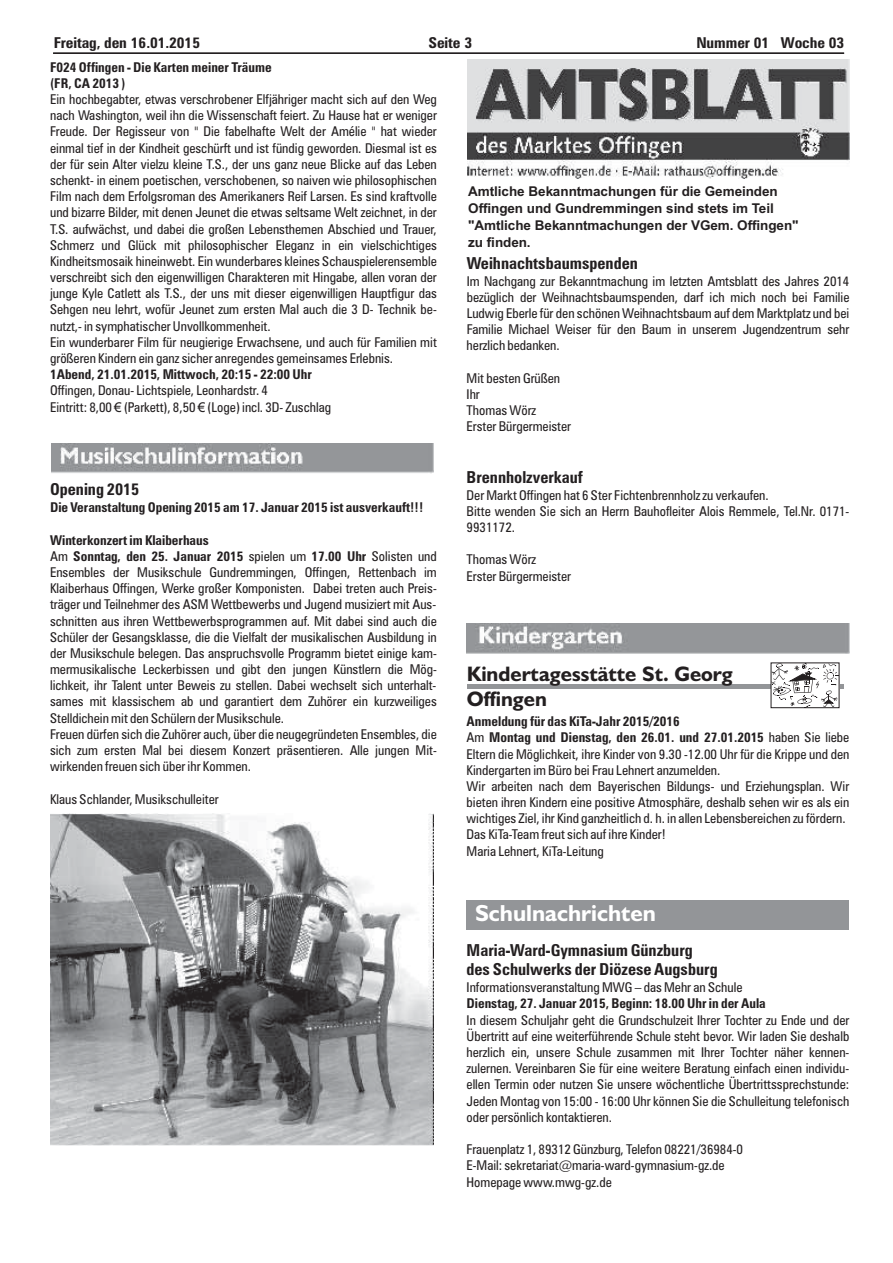
<style>
.page{position:relative;width:893px;height:1263px;background:#fff}
.page>*{position:absolute;margin:0;border:0;box-sizing:border-box;transform-origin:0 0}
.t1{font:700 24px "Humanist 521 BT";color:#fff}
.t2{font:700 23.25px "Humanist 521 BT";color:#fff}
.t3{font:700 21px/25.2px "Humanist 521 BT";color:#231f20}
.t4{font:700 condensed 16.5px/19.8px "Zurich BT";color:#231f20}
.t5{font:700 condensed 15px "Zurich BT";letter-spacing:-.005em;color:#231f20;scale:1.04 1}
.t6{font:condensed 13.5px/16.2px "Zurich BT";color:#231f20}
.t7{font:700 condensed 13.5px/16.2px "Zurich BT";color:#231f20}
.t8{font:700 13.5px/17px "Arial";color:#231f20}
.s1{font-family:"Arial";font-stretch:normal}
.s2{font-weight:400}
</style>
<div class="page">
<hr style="left:53px;top:52px;width:791px;height:2px;background:#231f20">
<img style="left:51px;top:443px;width:383px;height:30px">
<img style="left:51px;top:813px;width:382px;height:333px">
<img style="left:467px;top:59px;width:382px;height:119px">
<img style="left:467px;top:623px;width:382px;height:30px">
<hr style="left:467px;top:685px;width:376px;height:4px;background:#939598">
<svg style="left:771px;top:663px;width:68px;height:45px"></svg>
<div style="left:466px;top:900px;width:383px;height:30px;background:#939598"></div>
<p class="t5" style="left:54px;top:37px;width:142px">Freitag, den 16.01.2015</p>
<p class="t5" style="left:428px;top:37px;width:43px">Seite 3</p>
<p class="t5" style="left:696px;top:37px;width:144px">Nummer 01 Woche 03</p>
<p class="t7" style="left:50px;top:60px;width:223px">F024 Offingen - Die Karten meiner Träume (FR, CA 2013 )</p>
<p class="t6" style="left:50px;top:92px;width:388px;text-align:justify">Ein hochbegabter, etwas verschrobener Elfjähriger macht sich auf den Weg nach Washington, weil ihn die Wissenschaft feiert. Zu Hause hat er weniger Freude. Der Regisseur von " Die fabelhafte Welt der Amélie " hat wieder einmal tief in der Kindheit geschürft und ist fündig geworden. Diesmal ist es der für sein Alter vielzu kleine T.S., der uns ganz neue Blicke auf das Leben schenkt- in einem poetischen, verschobenen, so naiven wie philosophischen Film nach dem Erfolgsroman des Amerikaners Reif Larsen. Es sind kraftvolle und bizarre Bilder, mit denen Jeunet die etwas seltsame Welt zeichnet, in der T.S. aufwächst, und dabei die großen Lebensthemen Abschied und Trauer, Schmerz und Glück mit philosophischer Eleganz in ein vielschichtiges Kindheitsmosaik hineinwebt. Ein wunderbares kleines Schauspielerensemble</p>
<p class="t8" style="left:468px;top:184px;width:332px">Amtliche Bekanntmachungen für die Gemeinden Offingen und Gundremmingen sind stets im Teil "Amtliche Bekanntmachungen der VGem. Offingen" zu finden.</p>
<p class="t4" style="left:467px;top:255px;width:173px">Weihnachtsbaumspenden</p>
<p class="t6" style="left:50px;top:270px;width:388px">verschreibt sich den eigenwilligen Charakteren mit Hingabe, allen voran der</p>
<p class="t6" style="left:467px;top:274px;width:384px">Im Nachgang zur Bekanntmachung im letzten Amtsblatt des Jahres 2014</p>
<p class="t6" style="left:50px;top:287px;width:388px">junge Kyle Catlett als T.S., der uns mit dieser eigenwilligen Hauptfigur das</p>
<p class="t6" style="left:467px;top:290px;width:384px">bezüglich der Weihnachtsbaumspenden, darf ich mich noch bei Familie</p>
<p class="t6" style="left:50px;top:303px;width:388px">Sehgen neu lehrt, wofür Jeunet zum ersten Mal auch die 3 D- Technik be-</p>
<p class="t6" style="left:467px;top:306px;width:384px">Ludwig Eberle für den schönen Weihnachtsbaum auf dem Marktplatz und bei</p>
<p class="t6" style="left:50px;top:319px;width:222px">nutzt,- in symphatischer Unvollkommenheit.</p>
<p class="t6" style="left:467px;top:323px;width:384px">Familie Michael Weiser für den Baum in unserem Jugendzentrum sehr</p>
<p class="t6" style="left:50px;top:335px;width:388px">Ein wunderbarer Film für neugierige Erwachsene, und auch für Familien mit</p>
<p class="t6" style="left:467px;top:339px;width:95px">herzlich bedanken.</p>
<p class="t6" style="left:50px;top:351px;width:344px">größeren Kindern ein ganz sicher anregendes gemeinsames Erlebnis.</p>
<p class="t7" style="left:50px;top:368px;width:263px">1Abend, 21.01.2015, Mittwoch, 20:15 - 22:00 Uhr</p>
<p class="t6" style="left:467px;top:371px;width:95px">Mit besten Grüßen</p>
<p class="t6" style="left:50px;top:384px;width:219px">Offingen, Donau- Lichtspiele, Leonhardstr. 4</p>
<p class="t6" style="left:467px;top:387px;width:15px">Ihr</p>
<p class="t6" style="left:50px;top:400px;width:283px">Eintritt: 8,00 <span class="s1">€</span> (Parkett), 8,50 <span class="s1">€</span> (Loge) incl. 3D- Zuschlag</p>
<p class="t6" style="left:467px;top:404px;width:106px">Thomas Wörz<br>Erster Bürgermeister</p>
<p class="t4" style="left:467px;top:469px;width:118px">Brennholzverkauf</p>
<p class="t4" style="left:50px;top:481px;width:91px">Opening 2015</p>
<p class="t6" style="left:467px;top:488px;width:304px">Der Markt Offingen hat 6 Ster Fichtenbrennholz zu verkaufen.</p>
<p class="t7" style="left:50px;top:501px;width:375px">Die Veranstaltung Opening 2015 am 17. Januar 2015 ist ausverkauft!!!</p>
<p class="t6" style="left:467px;top:504px;width:384px">Bitte wenden Sie sich an Herrn Bauhofleiter Alois Remmele, Tel.Nr. 0171-<br>9931172.</p>
<p class="t7" style="left:50px;top:533px;width:388px">Winterkonzert im Klaiberhaus<br><span class="s2">Am</span> Sonntag, den 25. Januar 2015 <span class="s2">spielen um</span> 17.00 Uhr <span class="s2">Solisten und</span></p>
<p class="t6" style="left:467px;top:553px;width:71px">Thomas Wörz</p>
<p class="t6" style="left:50px;top:565px;width:388px">Ensembles der Musikschule Gundremmingen, Offingen, Rettenbach im</p>
<p class="t6" style="left:467px;top:569px;width:106px">Erster Bürgermeister</p>
<p class="t6" style="left:50px;top:582px;width:388px;text-align:justify">Klaiberhaus Offingen, Werke großer Komponisten. Dabei treten auch Preis&shy;träger und Teilnehmer des ASM Wettbewerbs und Jugend musiziert mit Aus&shy;schnitten aus ihren Wettbewerbsprogrammen auf. Mit dabei sind auch die Schüler der Gesangsklasse, die die Vielfalt der musikalischen Ausbildung in der Musikschule belegen. Das anspruchsvolle Programm bietet einige kam&shy;mermusikalische Leckerbissen und gibt den jungen Künstlern die Mög&shy;lichkeit, ihr Talent unter Beweis zu stellen. Dabei wechselt sich unterhalt&shy;sames mit klassischem ab und garantiert dem Zuhörer ein kurzweiliges Stelldichein mit den Schülern der Musikschule.</p>
<h3 class="t3" style="left:467px;top:663px;width:268px">Kindertagesstätte St. Georg<br>Offingen</h3>
<p class="t7" style="left:467px;top:715px;width:215px">Anmeldung für das KiTa-Jahr 2015/2016</p>
<p class="t6" style="left:50px;top:727px;width:388px">Freuen dürfen sich die Zuhörer auch, über die neugegründeten Ensembles, die</p>
<p class="t7" style="left:467px;top:731px;width:384px"><span class="s2">Am</span> Montag und Dienstag, den 26.01. und 27.01.2015 <span class="s2">haben Sie liebe</span></p>
<p class="t6" style="left:50px;top:743px;width:388px">sich zum ersten Mal bei diesem Konzert präsentieren. Alle jungen Mit-</p>
<p class="t6" style="left:467px;top:747px;width:384px">Eltern die Möglichkeit, ihre Kinder von 9.30 -12.00 Uhr für die Krippe und den</p>
<p class="t6" style="left:50px;top:760px;width:202px">wirkenden freuen sich über ihr Kommen.</p>
<p class="t6" style="left:467px;top:763px;width:384px">Kindergarten im Büro bei Frau Lehnert anzumelden.<br>Wir arbeiten nach dem Bayerischen Bildungs- und Erziehungsplan. Wir</p>
<p class="t6" style="left:50px;top:792px;width:170px">Klaus Schlander, Musikschulleiter</p>
<p class="t6" style="left:467px;top:795px;width:384px">bieten ihren Kindern eine positive Atmosphäre, deshalb sehen wir es als ein wichtiges Ziel, ihr Kind ganzheitlich d. h. in allen Lebensbereichen zu fördern.<br>Das KiTa-Team freut sich auf ihre Kinder!<br>Maria Lehnert, KiTa-Leitung</p>
<h1 class="t1" style="left:475px;top:905px;width:209px">Vereinsnachrichten</h1>
<h2 class="t2" style="left:475px;top:906px;width:182px">Schulnachrichten</h2>
<p class="t4" style="left:467px;top:941px;width:253px">Maria-Ward-Gymnasium Günzburg des Schulwerks der Diözese Augsburg</p>
<p class="t6" style="left:467px;top:981px;width:277px">Informationsveranstaltung MWG – das Mehr an Schule</p>
<p class="t7" style="left:467px;top:997px;width:301px">Dienstag, 27. Januar 2015, Beginn: 18.00 Uhr in der Aula</p>
<p class="t6" style="left:467px;top:1013px;width:384px;text-align:justify">In diesem Schuljahr geht die Grundschulzeit Ihrer Tochter zu Ende und der Übertritt auf eine weiterführende Schule steht bevor. Wir laden Sie deshalb herzlich ein, unsere Schule zusammen mit Ihrer Tochter näher kennen&shy;zulernen. Vereinbaren Sie für eine weitere Beratung einfach einen individu&shy;ellen Termin oder nutzen Sie unsere wöchentliche Übertrittssprechstunde:<br>Jeden Montag von 15:00 - 16:00 Uhr können Sie die Schulleitung telefonisch oder persönlich kontaktieren.</p>
<p class="t6" style="left:466px;top:1143px;width:278px">Frauenplatz 1, 89312 Günzburg, Telefon 08221/36984-0<br>E-Mail: sekretariat@maria-ward-gymnasium-gz.de<br>Homepage www.mwg-gz.de</p>
</div>
